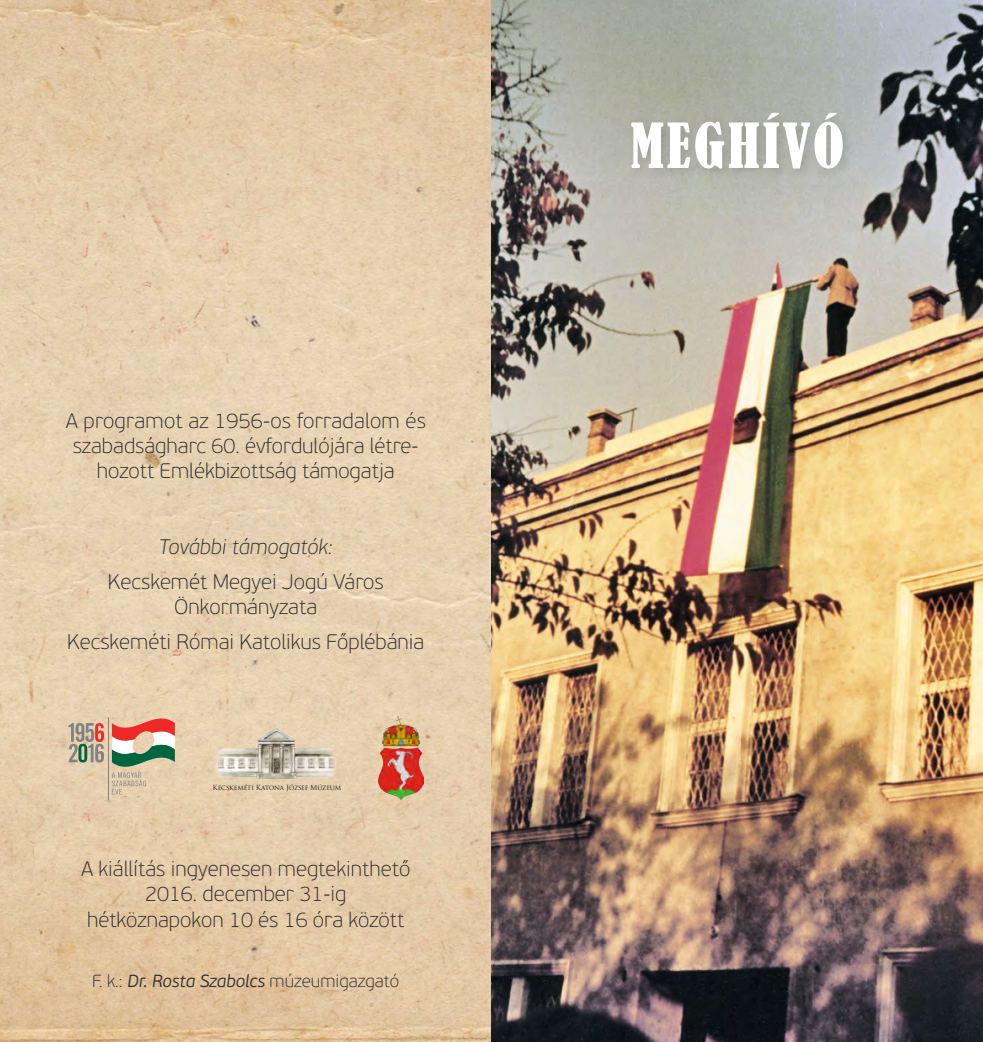
<style>
.page{position:relative;width:983px;height:1042px;background:#fff}
.page>*{position:absolute;margin:0;border:0;box-sizing:border-box;transform-origin:0 0}
.t1{font:condensed 57.75px "Bernard";letter-spacing:.05em;color:#fff}
.t2{font:100 21px/25.2px "PF Beau Sans Pro";color:#312f30;text-align:center}
.t3{font:italic 100 21px "PF Beau Sans Pro";color:#312f30}
.t4{font:100 17.5px "PF Beau Sans Pro";color:#312f30}
.t5{font:7px "Trajan Pro 3";letter-spacing:-.03em;color:#231f20}
.s1{font-weight:300;font-style:italic}
</style>
<div class="page">
<img style="left:0;top:0;width:491px;height:1042px">
<img style="left:491px;top:0;width:491px;height:1042px">
<div style="left:625px;top:107px;width:230px;height:75px;background:#231f20;opacity:.15"></div>
<svg style="left:69px;top:723px;width:35px;height:39px"></svg>
<svg style="left:112px;top:717px;width:63px;height:77px;background:#c3a78f"></svg>
<hr style="left:108px;top:717px;width:1px;height:83px;background:#808285">
<img style="left:214px;top:726px;width:125px;height:58px">
<img style="left:378px;top:717px;width:45px;height:84px">
<p class="t2" style="left:66px;top:408px;width:361px">A programot az 1956-os forradalom és</p>
<p class="t2" style="left:97px;top:459px;width:299px">hozott Emlékbizottság támogatja</p>
<p class="t2" style="left:73px;top:434px;width:347px">szabadságharc 60. évfordulójára létre-</p>
<p class="t3" style="left:159px;top:535px;width:175px">További támogatók:</p>
<p class="t2" style="left:108px;top:569px;width:277px">Kecskemét Megyei Jogú Város<br>Önkormányzata</p>
<p class="t2" style="left:67px;top:630px;width:359px">Kecskeméti Római Katolikus Főplébánia</p>
<p class="t5" style="left:212px;top:782px;width:130px">Kecskeméti Katona József Múzeum</p>
<p class="t2" style="left:81px;top:856px;width:331px">A kiállítás ingyenesen megtekinthető<br>2016. december 31-ig hétköznapokon 10 és 16 óra között</p>
<p class="t4" style="left:92px;top:972px;width:308px">k.F .: <span class="s1">Dr. Rosta Szabolcs</span> múzeumigazgató</p>
<h1 class="t1" style="left:630px;top:112px;width:215px">MEGHÍVÓ</h1>
</div>
